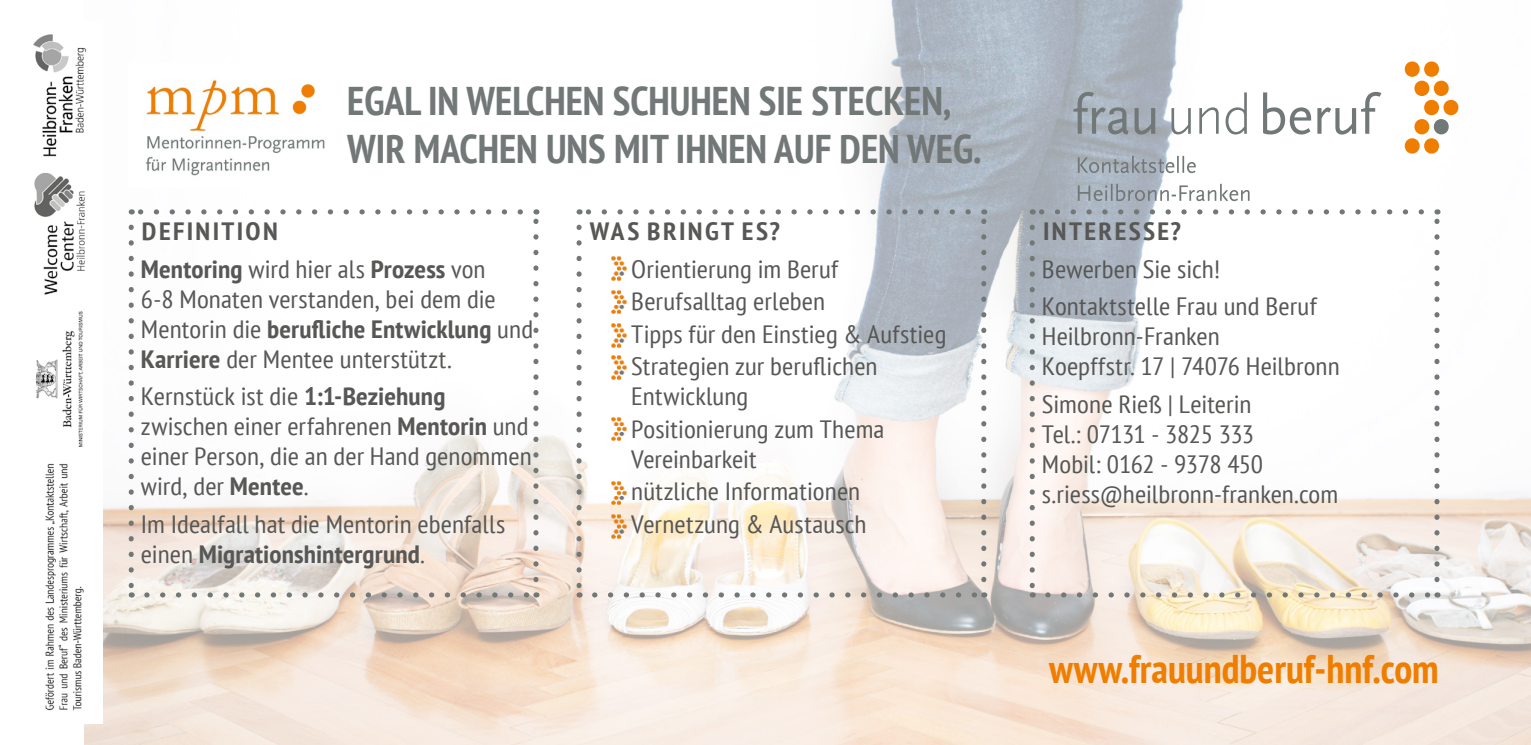
<style>
.page{position:relative;width:1531px;height:745px;background:#fff}
.page>*{position:absolute;margin:0;border:0;box-sizing:border-box;transform-origin:0 0}
.t1{font:700 condensed 40px/48px "PT Sans";color:#727777}
.t2{font:700 condensed 40px "PT Sans";color:#ef7d00}
.t3{font:condensed 25px/30px "PT Sans";letter-spacing:.005em;color:#575756;scale:1.09 1}
.t4{font:700 condensed 25px/37.5px "PT Sans";letter-spacing:.01em;color:#575756;scale:1.09 1}
.t5{font:700 condensed 25px "PT Sans";letter-spacing:.085em;color:#575756;scale:1.09 1}
.s1{font-weight:400}
.s2{font-weight:700}
</style>
<div class="page">
<img style="left:85px;top:0;width:1446px;height:744px">
<svg style="left:1073px;top:92px;width:308px;height:42px"></svg>
<svg style="left:1078px;top:184px;width:171px;height:17px"></svg>
<svg style="left:1078px;top:156px;width:118px;height:17px;background:#aab0b6"></svg>
<svg style="left:1404px;top:61px;width:55px;height:93px"></svg>
<img style="left:33px;top:21px;width:70px;height:702px">
<svg style="left:147px;top:592px;width:381px;height:5px"></svg>
<svg style="left:139px;top:209px;width:381px;height:5px"></svg>
<svg style="left:129px;top:227px;width:5px;height:370px"></svg>
<svg style="left:533px;top:209px;width:5px;height:370px"></svg>
<svg style="left:595px;top:592px;width:381px;height:5px"></svg>
<svg style="left:587px;top:209px;width:381px;height:5px"></svg>
<svg style="left:576px;top:227px;width:6px;height:370px"></svg>
<svg style="left:981px;top:209px;width:5px;height:370px"></svg>
<svg style="left:1048px;top:592px;width:381px;height:5px;background:#cdc6b6"></svg>
<svg style="left:1040px;top:209px;width:381px;height:5px"></svg>
<svg style="left:1029px;top:227px;width:6px;height:370px"></svg>
<svg style="left:1434px;top:209px;width:5px;height:370px"></svg>
<img style="left:129px;top:64px;width:212px;height:124px">
<img style="left:612px;top:257px;width:14px;height:23px">
<img style="left:612px;top:290px;width:14px;height:23px">
<img style="left:612px;top:323px;width:14px;height:24px">
<img style="left:612px;top:355px;width:14px;height:24px">
<img style="left:612px;top:417px;width:14px;height:23px">
<img style="left:612px;top:480px;width:14px;height:24px">
<img style="left:612px;top:514px;width:14px;height:24px">
<h1 class="t1" style="left:347px;top:76px;width:636px">EGAL IN WELCHEN SCHUHEN SIE STECKEN,<br>WIR MACHEN UNS MIT IHNEN AUF DEN WEG.</h1>
<p class="t4" style="left:141px;top:212px;width:318px">DEFINITION<br>Mentoring <span class="s1">wird hier als</span> Prozess <span class="s1">von</span></p>
<p class="t3" style="left:141px;top:283px;width:361px">6-8 Monaten verstanden, bei dem die<br>Mentorin die <span class="s2">berufliche Entwicklung</span> und<br><span class="s2">Karriere</span> der Mentee unterstützt.</p>
<p class="t3" style="left:141px;top:380px;width:360px">Kernstück ist die <span class="s2">1:1-Beziehung </span>zwischen einer erfahrenen <span class="s2">Mentorin</span> und einer Person, die an der Hand genommen wird, der <span class="s2">Mentee</span>.</p>
<p class="t3" style="left:141px;top:508px;width:336px">Im Idealfall hat die Mentorin ebenfalls einen <span class="s2">Migrationshintergrund</span>.</p>
<p class="t5" style="left:590px;top:214px;width:176px">WAS BRINGT ES?</p>
<p class="t3" style="left:631px;top:252px;width:291px;line-height:32.5px">Orientierung im Beruf<br>Berufsalltag erleben<br>Tipps für den Einstieg &amp; Aufstieg<br>Strategien zur beruflichen</p>
<p class="t3" style="left:631px;top:379px;width:234px;line-height:32.5px">Entwicklung<br>Positionierung zum Thema</p>
<p class="t3" style="left:631px;top:442px;width:217px;line-height:32.5px">Vereinbarkeit<br>nützliche Informationen<br>Vernetzung &amp; Austausch</p>
<p class="t5" style="left:1043px;top:214px;width:128px">INTERESSE?</p>
<p class="t3" style="left:1042px;top:249px;width:254px;line-height:37.5px">Bewerben Sie sich!<br>Kontaktstelle Frau und Beruf</p>
<p class="t3" style="left:1042px;top:320px;width:275px">Heilbronn-Franken<br>Koepffstr. 17 | 74076 Heilbronn</p>
<p class="t3" style="left:1042px;top:388px;width:273px">Simone Rieß | Leiterin<br>Tel.: 07131 - 3825 333<br>Mobil: 0162 - 9378 450 s.riess@heilbronn-franken.com</p>
<h1 class="t2" style="left:1049px;top:642px;width:391px">www.frauundberuf-hnf.com</h1>
</div>
